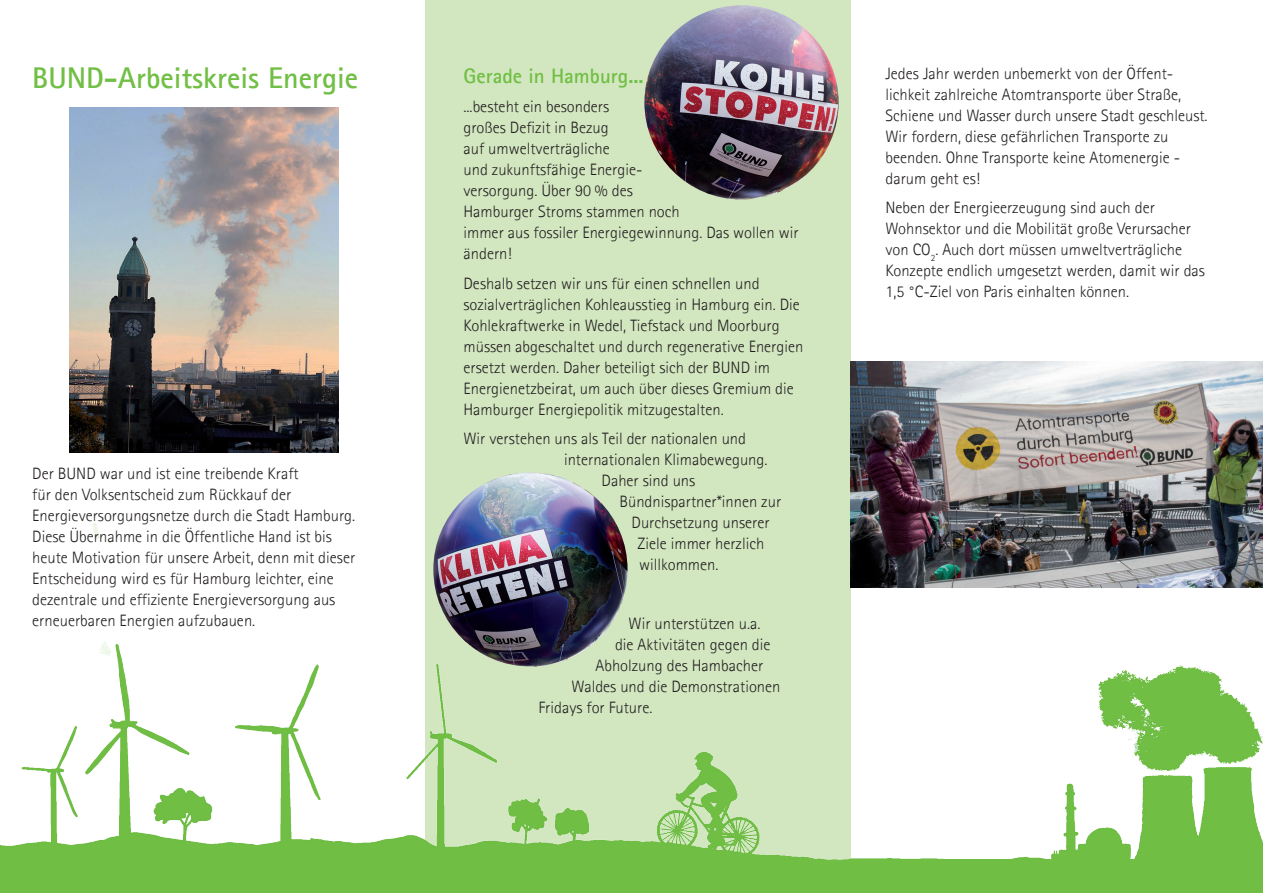
<style>
.page{position:relative;width:1263px;height:893px;background:#fff}
.page>*{position:absolute;margin:0;border:0;box-sizing:border-box;transform-origin:0 0}
.t1{font:700 30px "Agfa Rotis Sans Serif";color:#71bf44}
.t2{font:700 21px "Agfa Rotis Sans Serif";color:#71bf44}
.t3{font:300 16.5px/21px "Agfa Rotis Sans Serif";color:#231f20}
</style>
<div class="page">
<img style="left:0;top:0;width:1263px;height:893px">
<img style="left:433px;top:472px;width:194px;height:195px;border-radius:97px">
<img style="left:850px;top:361px;width:413px;height:227px">
<img style="left:644px;top:5px;width:195px;height:195px;border-radius:97px">
<img style="left:69px;top:108px;width:269px;height:344px">
<p class="t1" style="left:32px;top:59px;width:327px">BUND-Arbeitskreis Energie</p>
<p class="t3" style="left:32px;top:462px;width:324px">Der BUND war und ist eine treibende Kraft<br>für den Volksentscheid zum Rückkauf der Energieversorgungsnetze durch die Stadt Hamburg.<br>Diese Übernahme in die Öffentliche Hand ist bis heute Motivation für unsere Arbeit, denn mit dieser Entscheidung wird es für Hamburg leichter, eine dezentrale und effiziente Energieversorgung aus erneuerbaren Energien aufzubauen.</p>
<p class="t2" style="left:463px;top:62px;width:182px">Gerade in Hamburg...</p>
<p class="t3" style="left:463px;top:96px;width:337px">...besteht ein besonders<br>großes Defizit in Bezug<br>auf umweltverträgliche<br>und zukunftsfähige Energie-<br>versorgung. Über 90 % des<br>Hamburger Stroms stammen noch<br>immer aus fossiler Energiegewinnung. Das wollen wir ändern!</p>
<p class="t3" style="left:463px;top:273px;width:341px">Deshalb setzen wir uns für einen schnellen und sozialverträglichen Kohleausstieg in Hamburg ein. Die Kohlekraftwerke in Wedel, Tiefstack und Moorburg müssen abgeschaltet und durch regenerative Energien ersetzt werden. Daher beteiligt sich der BUND im Energienetzbeirat, um auch über dieses Gremium die Hamburger Energiepolitik mitzugestalten.</p>
<p class="t3" style="left:463px;top:428px;width:284px">Wir verstehen uns als Teil der nationalen und</p>
<p class="t3" style="left:564px;top:449px;width:205px">internationalen Klimabewegung.</p>
<p class="t3" style="left:601px;top:470px;width:95px">Daher sind uns</p>
<p class="t3" style="left:619px;top:491px;width:163px">Bündnispartner*innen zur</p>
<p class="t3" style="left:631px;top:512px;width:140px">Durchsetzung unserer</p>
<p class="t3" style="left:637px;top:533px;width:128px">Ziele immer herzlich</p>
<p class="t3" style="left:639px;top:554px;width:81px">willkommen.</p>
<p class="t3" style="left:628px;top:613px;width:134px">Wir unterstützen u.a.</p>
<p class="t3" style="left:615px;top:634px;width:157px">die Aktivitäten gegen die</p>
<p class="t3" style="left:595px;top:655px;width:169px">Abholzung des Hambacher</p>
<p class="t3" style="left:571px;top:676px;width:210px">Waldes und die Demonstrationen</p>
<p class="t3" style="left:538px;top:697px;width:115px">Fridays for Future.</p>
<p class="t3" style="left:885px;top:63px;width:324px">Jedes Jahr werden unbemerkt von der Öffent&shy;lichkeit zahlreiche Atomtransporte über Straße, Schiene und Wasser durch unsere Stadt geschleust.<br>Wir fordern, diese gefährlichen Transporte zu beenden. Ohne Transporte keine Atomenergie - darum geht es!</p>
<p class="t3" style="left:885px;top:197px;width:321px">Neben der Energieerzeugung sind auch der Wohnsektor und die Mobilität große Verursacher von CO<sub>2</sub>. Auch dort müssen umweltverträgliche Konzepte endlich umgesetzt werden, damit wir das 1,5 °C-Ziel von Paris einhalten können.</p>
</div>
